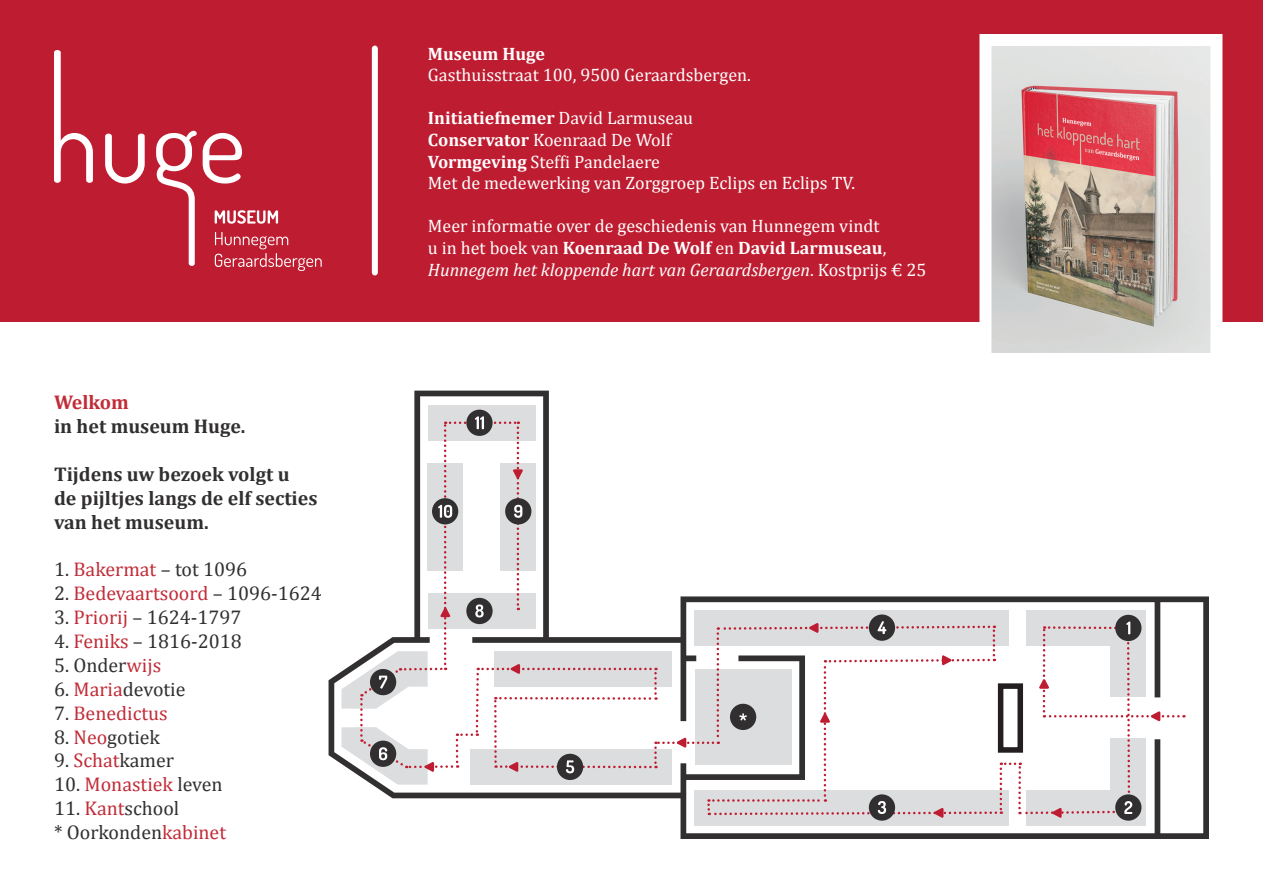
<style>
.page{position:relative;width:1263px;height:893px;background:#fff}
.page>*{position:absolute;margin:0;border:0;box-sizing:border-box;transform-origin:0 0}
.t1{font:19.95px/23.9px "Cambria";color:#312f30}
.t2{font:700 19.95px/23.9px "Cambria";color:#312f30}
.t3{font:19.95px "Cambria";color:#c12c38}
.t4{font:700 19.95px "Cambria";color:#c12c38}
.t5{font:18px/21.6px "Cambria";color:#fff}
.t6{font:700 18px "Cambria";color:#fff}
.s1{color:#c12c38}
.s2{color:#312f30}
.s3{font-weight:700}
.s4{font-style:italic}
</style>
<div class="page">
<svg style="left:329px;top:391px;width:880px;height:448px"></svg>
<div style="left:1026px;top:790px;width:120px;height:35px;background:#dcdddf"></div>
<div style="left:428px;top:405px;width:108px;height:35px;background:#dcdddf"></div>
<div style="left:695px;top:790px;width:314px;height:35px;background:#dcdddf"></div>
<div style="left:466px;top:410px;width:27px;height:26px;background:#312f30;border-radius:50%"></div>
<svg style="left:869px;top:794px;width:26px;height:27px"></svg>
<svg style="left:1115px;top:794px;width:26px;height:27px"></svg>
<svg style="left:341px;top:416px;width:843px;height:402px"></svg>
<div style="left:0;top:0;width:1263px;height:321px;background:#be1d31"></div>
<img style="left:992px;top:47px;width:217px;height:305px">
<div style="left:979px;top:34px;width:243px;height:331px;border:12px solid #fff"></div>
<svg style="left:215px;top:210px;width:63px;height:14px"></svg>
<svg style="left:215px;top:232px;width:107px;height:39px"></svg>
<svg style="left:105px;top:134px;width:40px;height:50px"></svg>
<svg style="left:54px;top:50px;width:39px;height:133px"></svg>
<svg style="left:156px;top:131px;width:41px;height:135px"></svg>
<svg style="left:203px;top:133px;width:39px;height:51px"></svg>
<div style="left:372px;top:49px;width:6px;height:224px;background:#fff"></div>
<p class="t4" style="left:54px;top:390px;width:76px">Welkom</p>
<p class="t2" style="left:54px;top:414px;width:193px">in het museum Huge.</p>
<p class="t2" style="left:54px;top:462px;width:265px">Tijdens uw bezoek volgt u<br>de pijltjes langs de elf secties van het museum.</p>
<p class="t1" style="left:54px;top:558px;width:195px">1. <span class="s1">Bakermat</span> – tot 1096</p>
<p class="t3" style="left:54px;top:582px;width:269px"><span class="s2">2.</span> Bedevaartsoord <span class="s2">– 1096-1624</span></p>
<p class="t1" style="left:54px;top:605px;width:189px">3. <span class="s1">Priorij</span> – 1624-1797</p>
<p class="t1" style="left:54px;top:629px;width:189px">4. <span class="s1">Feniks</span> – 1816-2018</p>
<p class="t1" style="left:54px;top:653px;width:109px">5. Onder<span class="s1">wijs</span></p>
<p class="t1" style="left:54px;top:677px;width:133px">6. <span class="s1">Maria</span>devotie</p>
<p class="t3" style="left:54px;top:701px;width:115px"><span class="s2">7.</span> Benedictus</p>
<p class="t1" style="left:54px;top:725px;width:108px">8. <span class="s1">Neo</span>gotiek</p>
<p class="t1" style="left:54px;top:749px;width:121px">9. <span class="s1">Schat</span>kamer</p>
<p class="t3" style="left:54px;top:773px;width:170px"><span class="s2">10.</span> Monastiek <span class="s2">leven</span></p>
<p class="t1" style="left:54px;top:796px;width:174px">11. <span class="s1">Kant</span>school<br>* Oorkonden<span class="s1">kabinet</span></p>
<p class="t6" style="left:428px;top:42px;width:119px">Museum Huge</p>
<p class="t5" style="left:428px;top:64px;width:324px">Gasthuisstraat 100, 9500 Geraardsbergen.</p>
<p class="t5" style="left:428px;top:107px;width:429px"><span class="s3">Initiatiefnemer</span> David Larmuseau<br><span class="s3">Conservator</span> Koenraad De Wolf<br><span class="s3">Vormgeving</span> Steffi Pandelaere<br>Met de medewerking van Zorggroep Eclips en Eclips TV.</p>
<p class="t5" style="left:428px;top:215px;width:500px">Meer informatie over de geschiedenis van Hunnegem vindt<br>u in het boek van <span class="s3">Koenraad De Wolf</span> en <span class="s3">David Larmuseau</span>,<br><span class="s4">Hunnegem het kloppende hart van Geraardsbergen</span>. Kostprijs € 25</p>
</div>
